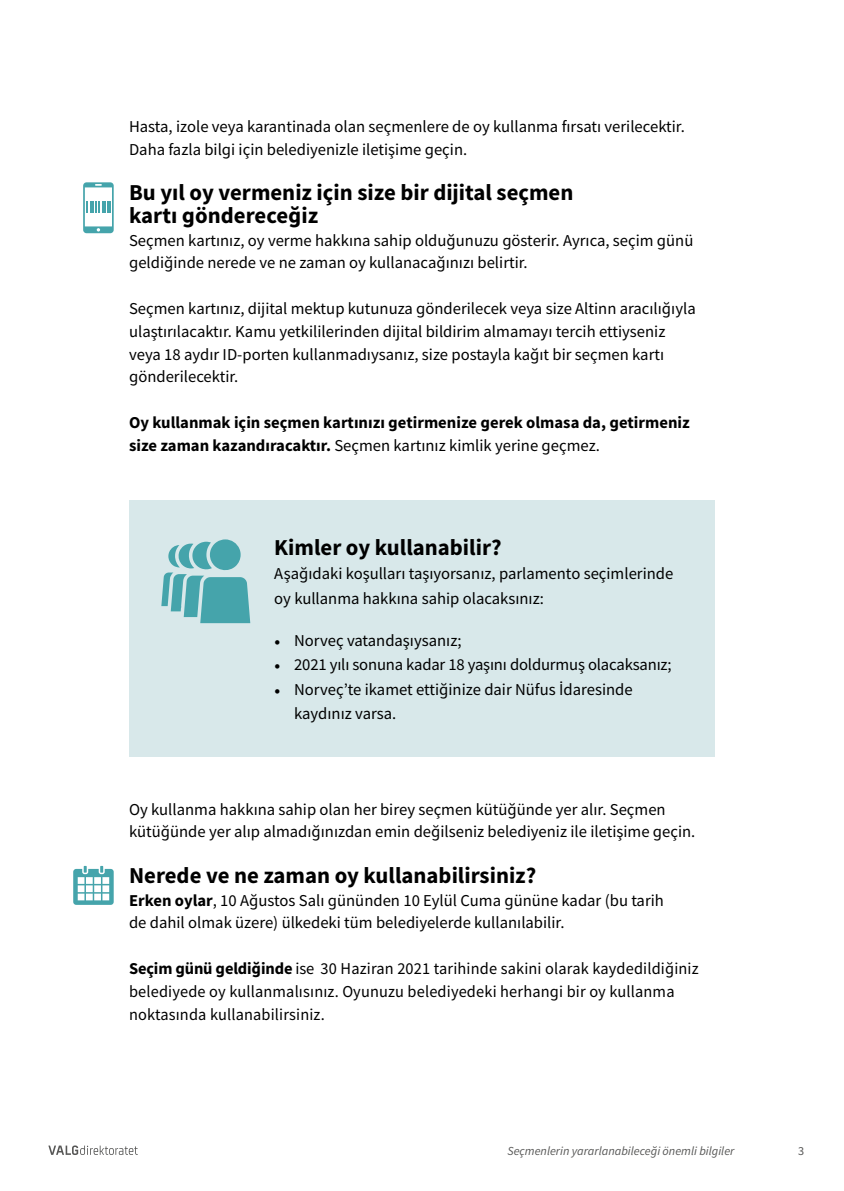
<style>
.page{position:relative;width:844px;height:1191px;background:#fff}
.page>*{position:absolute;margin:0;border:0;box-sizing:border-box;transform-origin:0 0}
.t1{font:700 22.75px/22.8px "Source Sans Pro";color:#000}
.t2{font:16.62px/22.8px "Source Sans Pro";color:#000}
.t3{font:700 16.62px/22.8px "Source Sans Pro";color:#000}
.t4{font:italic 12.25px "Source Sans Pro";color:#575756}
.t5{font:12.25px "Source Sans Pro";color:#575756}
.s1{font-weight:400}
.s2{font-family:"Minion Pro"}
.s3{font-weight:700}
</style>
<div class="page">
<svg style="left:48px;top:1145px;width:90px;height:10px"></svg>
<svg style="left:83px;top:182px;width:31px;height:51px"></svg>
<div style="left:129px;top:500px;width:585px;height:257px;background:#d8e8ea"></div>
<svg style="left:161px;top:539px;width:89px;height:84px"></svg>
<svg style="left:73px;top:866px;width:41px;height:39px"></svg>
<p class="t2" style="left:129px;top:115px;width:557px">Hasta, izole veya karantinada olan seçmenlere de oy kullanma fırsatı verilecektir.<br>Daha fazla bilgi için belediyenizle iletişime geçin.</p>
<h1 class="t1" style="left:129px;top:181px;width:446px">Bu yıl oy vermeniz için size bir dijital seçmen kartı göndereceğiz</h1>
<p class="t2" style="left:129px;top:229px;width:565px">Seçmen kartınız, oy verme hakkına sahip olduğunuzu gösterir. Ayrıca, seçim günü geldiğinde nerede ve ne zaman oy kullanacağınızı belirtir.</p>
<p class="t2" style="left:129px;top:297px;width:568px">Seçmen kartınız, dijital mektup kutunuza gönderilecek veya size Altinn aracılığıyla ulaştırılacaktır. Kamu yetkililerinden dijital bildirim almamayı tercih ettiyseniz veya 18 aydır ID-porten kullanmadıysanız, size postayla kağıt bir seçmen kartı gönderilecektir.</p>
<p class="t3" style="left:129px;top:410px;width:562px">Oy kullanmak için seçmen kartınızı getirmenize gerek olmasa da, getirmeniz size zaman kazandıracaktır. <span class="s1">Seçmen kartınız kimlik yerine geçmez.</span></p>
<h1 class="t1" style="left:274px;top:535px;width:229px">Kimler oy kullanabilir?</h1>
<p class="t2" style="left:274px;top:561px;width:400px;line-height:24.5px">Aşağıdaki koşulları taşıyorsanız, parlamento seçimlerinde oy kullanma hakkına sahip olacaksınız:</p>
<p class="t2" style="left:274px;top:629px;width:189px"><span class="s2">•</span> Norveç vatandaşıysanız;</p>
<p class="t2" style="left:274px;top:653px;width:399px"><span class="s2">•</span> 2021 yılı sonuna kadar 18 yaşını doldurmuş olacaksanız;</p>
<p class="t2" style="left:294px;top:677px;width:340px;line-height:24.5px;text-indent:-20px"><span class="s2">•</span> Norveç’te ikamet ettiğinize dair Nüfus İdaresinde kaydınız varsa.</p>
<p class="t2" style="left:129px;top:797px;width:567px">Oy kullanma hakkına sahip olan her birey seçmen kütüğünde yer alır. Seçmen kütüğünde yer alıp almadığınızdan emin değilseniz belediyeniz ile iletişime geçin.</p>
<h1 class="t1" style="left:129px;top:863px;width:408px">Nerede ve ne zaman oy kullanabilirsiniz?</h1>
<p class="t2" style="left:129px;top:888px;width:536px"><span class="s3">Erken oylar</span>, 10 Ağustos Salı gününden 10 Eylül Cuma gününe kadar (bu tarih de dahil olmak üzere) ülkedeki tüm belediyelerde kullanılabilir.</p>
<p class="t2" style="left:129px;top:957px;width:571px"><span class="s3">Seçim günü geldiğinde</span> ise 30 Haziran 2021 tarihinde sakini olarak kaydedildiğiniz belediyede oy kullanmalısınız. Oyunuzu belediyedeki herhangi bir oy kullanma noktasında kullanabilirsiniz.</p>
<p class="t4" style="left:507px;top:1142px;width:228px">Seçmenlerin yararlanabileceği önemli bilgiler</p>
<p class="t5" style="left:798px;top:1142px;width:8px">3</p>
</div>
